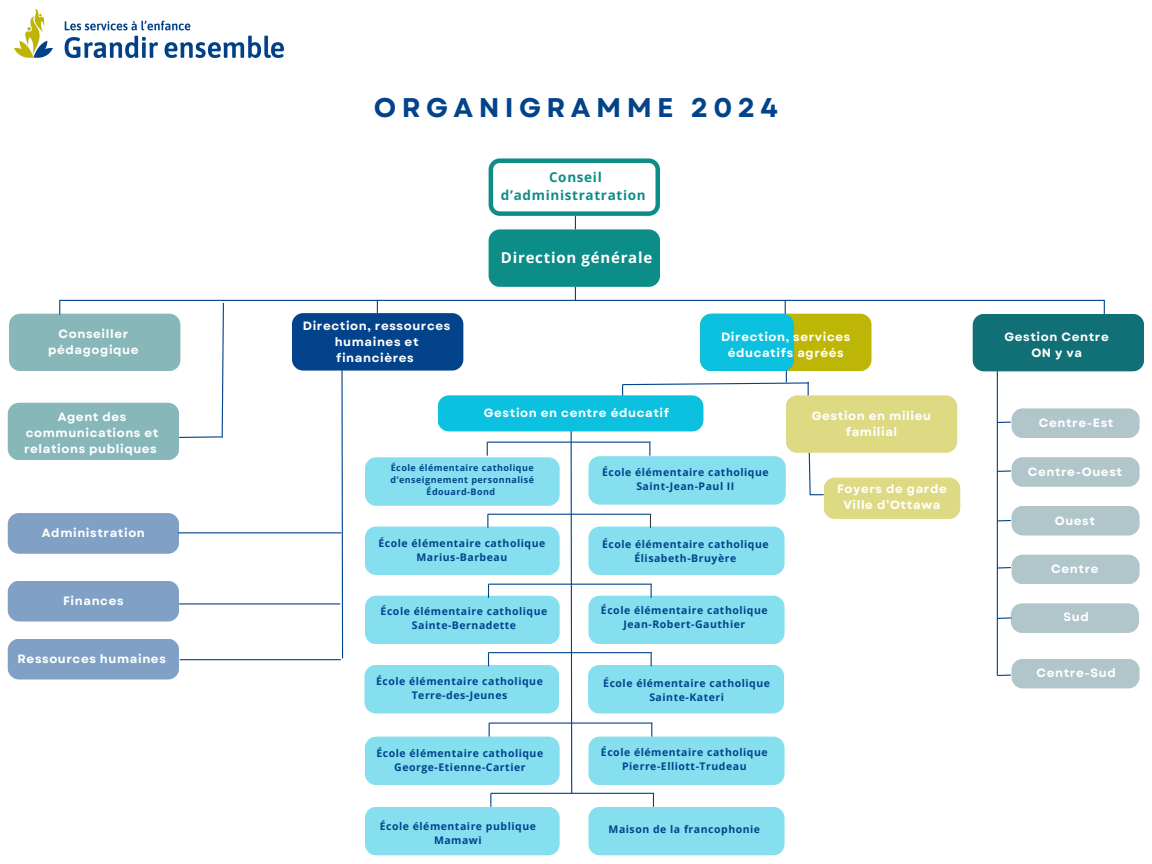
<style>
.page{position:relative;width:1152px;height:864px;background:#fff}
.page>*{position:absolute;margin:0;border:0;box-sizing:border-box;transform-origin:0 0}
.t1{font:700 27px "Garet";letter-spacing:.2em;color:#02438b}
.t2{font:700 15px "Open Sans";letter-spacing:.05em;color:#fff}
.t3{font:700 13.5px/18px "Open Sans";letter-spacing:.05em;color:#0d8d88;text-align:center}
.t4{font:700 12px/16px "Garet";letter-spacing:.05em;color:#fff;text-align:center}
.t5{font:700 10.5px/14px "Open Sans";letter-spacing:.05em;color:#02438b;text-align:center}
.t6{font:700 9px/12px "Open Sans";letter-spacing:.05em;color:#02438b;text-align:center}
</style>
<div class="page">
<svg style="left:489px;top:158px;width:171px;height:71px"></svg>
<div style="left:489px;top:229px;width:171px;height:58px;background:#0d8d88;border-radius:11px"></div>
<div style="left:9px;top:314px;width:171px;height:57px;background:#88b7ba;border-radius:11px"></div>
<hr style="left:997px;top:350px;width:1px;height:326px;background:#02438b">
<div style="left:973px;top:314px;width:171px;height:57px;background:#117075;border-radius:11px"></div>
<hr style="left:59px;top:300px;width:1046px;height:1px;background:#02438b">
<hr style="left:180px;top:659px;width:161px;height:1px;background:#02438b">
<div style="left:292px;top:313px;width:171px;height:58px;background:#02438b;border-radius:11px"></div>
<div style="left:700px;top:314px;width:171px;height:57px;background:#beb607;border-radius:11px"></div>
<div style="left:8px;top:513px;width:171px;height:41px;background:#80a1c5;border-radius:11px"></div>
<svg style="left:377px;top:301px;width:1px;height:12px"></svg>
<svg style="left:785px;top:301px;width:1px;height:13px"></svg>
<svg style="left:575px;top:287px;width:1px;height:13px"></svg>
<svg style="left:59px;top:301px;width:1px;height:14px"></svg>
<svg style="left:1104px;top:300px;width:1px;height:14px"></svg>
<div style="left:8px;top:403px;width:171px;height:57px;background:#88b7ba;border-radius:11px"></div>
<svg style="left:178px;top:302px;width:46px;height:136px"></svg>
<div style="left:1011px;top:408px;width:129px;height:30px;background:#b1c6ca;border-radius:11px"></div>
<div style="left:1011px;top:457px;width:129px;height:30px;background:#b1c6ca;border-radius:11px"></div>
<div style="left:1011px;top:506px;width:129px;height:30px;background:#b1c6ca;border-radius:11px"></div>
<div style="left:1011px;top:555px;width:129px;height:29px;background:#b1c6ca;border-radius:11px"></div>
<div style="left:1011px;top:603px;width:128px;height:30px;background:#b1c6ca;border-radius:11px"></div>
<div style="left:1011px;top:659px;width:129px;height:29px;background:#b1c6ca;border-radius:11px"></div>
<svg style="left:997px;top:675px;width:14px;height:1px"></svg>
<div style="left:8px;top:581px;width:171px;height:41px;background:#80a1c5;border-radius:11px"></div>
<div style="left:8px;top:639px;width:171px;height:41px;background:#80a1c5;border-radius:11px"></div>
<svg style="left:341px;top:370px;width:3px;height:289px"></svg>
<hr style="left:178px;top:532px;width:163px;height:1px;background:#02438b">
<hr style="left:179px;top:603px;width:161px;height:1px;background:#02438b">
<div style="left:824px;top:478px;width:136px;height:41px;background:#deda83;border-radius:11px"></div>
<div style="left:786px;top:395px;width:171px;height:58px;background:#deda83;border-radius:11px"></div>
<svg style="left:570px;top:431px;width:3px;height:362px"></svg>
<svg style="left:808px;top:452px;width:16px;height:44px"></svg>
<svg style="left:622px;top:369px;width:188px;height:29px"></svg>
<div style="left:438px;top:395px;width:265px;height:36px;background:#0cc0df;border-radius:11px"></div>
<hr style="left:491px;top:793px;width:163px;height:1px;background:#02438b">
<div style="left:365px;top:457px;width:195px;height:49px;background:#85dfef;border-radius:11px"></div>
<div style="left:365px;top:527px;width:195px;height:48px;background:#85dfef;border-radius:11px"></div>
<div style="left:365px;top:596px;width:195px;height:48px;background:#85dfef;border-radius:11px"></div>
<div style="left:364px;top:665px;width:195px;height:49px;background:#85dfef;border-radius:11px"></div>
<div style="left:365px;top:737px;width:195px;height:48px;background:#85dfef;border-radius:11px"></div>
<div style="left:365px;top:807px;width:195px;height:48px;background:#85dfef;border-radius:11px"></div>
<div style="left:588px;top:456px;width:198px;height:49px;background:#85dfef;border-radius:11px"></div>
<div style="left:588px;top:527px;width:197px;height:48px;background:#85dfef;border-radius:11px"></div>
<div style="left:588px;top:596px;width:197px;height:48px;background:#85dfef;border-radius:11px"></div>
<div style="left:588px;top:665px;width:196px;height:49px;background:#85dfef;border-radius:11px"></div>
<div style="left:588px;top:737px;width:197px;height:48px;background:#85dfef;border-radius:11px"></div>
<div style="left:588px;top:807px;width:197px;height:48px;background:#85dfef;border-radius:11px"></div>
<img style="left:15px;top:10px;width:269px;height:47px">
<div style="left:700px;top:314px;width:94px;height:57px;background:#0cc0df;border-radius:11px"></div>
<svg style="left:998px;top:617px;width:13px;height:2px"></svg>
<svg style="left:997px;top:567px;width:14px;height:2px"></svg>
<svg style="left:997px;top:520px;width:14px;height:1px"></svg>
<svg style="left:997px;top:470px;width:14px;height:2px"></svg>
<svg style="left:998px;top:422px;width:13px;height:1px"></svg>
<svg style="left:653px;top:794px;width:1px;height:13px"></svg>
<svg style="left:490px;top:793px;width:1px;height:14px"></svg>
<hr style="left:489px;top:723px;width:163px;height:1px;background:#02438b">
<svg style="left:651px;top:723px;width:1px;height:14px"></svg>
<svg style="left:489px;top:723px;width:1px;height:14px"></svg>
<hr style="left:489px;top:652px;width:163px;height:1px;background:#02438b">
<svg style="left:651px;top:653px;width:1px;height:13px"></svg>
<svg style="left:488px;top:653px;width:1px;height:13px"></svg>
<hr style="left:489px;top:584px;width:163px;height:1px;background:#02438b">
<svg style="left:651px;top:584px;width:1px;height:14px"></svg>
<svg style="left:488px;top:584px;width:1px;height:14px"></svg>
<hr style="left:488px;top:514px;width:163px;height:1px;background:#02438b">
<svg style="left:650px;top:514px;width:1px;height:14px"></svg>
<svg style="left:487px;top:514px;width:1px;height:14px"></svg>
<hr style="left:487px;top:442px;width:164px;height:1px;background:#02438b">
<svg style="left:649px;top:442px;width:1px;height:14px"></svg>
<svg style="left:487px;top:442px;width:1px;height:14px"></svg>
<h3 class="t1" style="left:374px;top:88px;width:406px">ORGANIGRAMME 2024</h3>
<h3 class="t3" style="left:501px;top:168px;width:146px">Conseil d’administratration</h3>
<h2 class="t2" style="left:501px;top:247px;width:153px">Direction générale</h2>
<p class="t4" style="left:303px;top:318px;width:149px">Direction, ressources humaines et financières</p>
<h2 class="t4" style="left:48px;top:326px;width:92px">Conseiller pédagogique</h2>
<h3 class="t4" style="left:1004px;top:329px;width:106px">Gestion Centre<br>ON y va</h3>
<h3 class="t4" style="left:721px;top:329px;width:131px">Direction, services éducatifs agréés</h3>
<h3 class="t4" style="left:484px;top:405px;width:187px">Gestion en centre éducatif</h3>
<h4 class="t4" style="left:812px;top:408px;width:121px">Gestion en milieu familial</h4>
<h3 class="t4" style="left:24px;top:409px;width:136px">Agent des communications et relations publiques</h3>
<h3 class="t4" style="left:1039px;top:415px;width:76px">Centre-Est</h3>
<h3 class="t4" style="left:1028px;top:464px;width:96px">Centre-Ouest</h3>
<h4 class="t4" style="left:1055px;top:513px;width:42px">Ouest</h4>
<h3 class="t4" style="left:1051px;top:561px;width:49px">Centre</h3>
<p class="t4" style="left:1064px;top:609px;width:27px">Sud</p>
<h3 class="t6" style="left:391px;top:462px;width:145px">École élémentaire catholique d’enseignement personnalisé<br>Édouard-Bond</h3>
<h4 class="t5" style="left:602px;top:465px;width:168px">École élémentaire catholique<br>Saint-Jean-Paul II</h4>
<h4 class="t4" style="left:837px;top:481px;width:111px">Foyers de garde<br>Ville d’Ottawa</h4>
<h3 class="t4" style="left:42px;top:525px;width:104px">Administration</h3>
<h4 class="t5" style="left:379px;top:536px;width:168px">École élémentaire catholique<br>Marius-Barbeau</h4>
<h4 class="t5" style="left:602px;top:537px;width:168px">École élémentaire catholique<br>Élisabeth-Bruyère</h4>
<h4 class="t5" style="left:601px;top:603px;width:168px">École élémentaire catholique<br>Jean-Robert-Gauthier</h4>
<h3 class="t4" style="left:63px;top:593px;width:62px">Finances</h3>
<h4 class="t5" style="left:381px;top:604px;width:168px">École élémentaire catholique<br>Sainte-Bernadette</h4>
<h3 class="t4" style="left:18px;top:651px;width:150px">Ressources humaines</h3>
<h3 class="t5" style="left:376px;top:674px;width:168px">École élémentaire catholique<br>Terre-des-Jeunes</h3>
<h4 class="t5" style="left:603px;top:676px;width:168px">École élémentaire catholique<br>Sainte-Kateri</h4>
<h3 class="t5" style="left:377px;top:746px;width:168px">École élémentaire catholique<br>George-Etienne-Cartier</h3>
<h4 class="t5" style="left:601px;top:745px;width:168px">École élémentaire catholique<br>Pierre-Elliott-Trudeau</h4>
<h3 class="t5" style="left:380px;top:819px;width:158px">École élémentaire publique<br>Mamawi</h3>
<h4 class="t5" style="left:609px;top:822px;width:153px">Maison de la francophonie</h4>
<h3 class="t4" style="left:1037px;top:665px;width:81px">Centre-Sud</h3>
</div>
